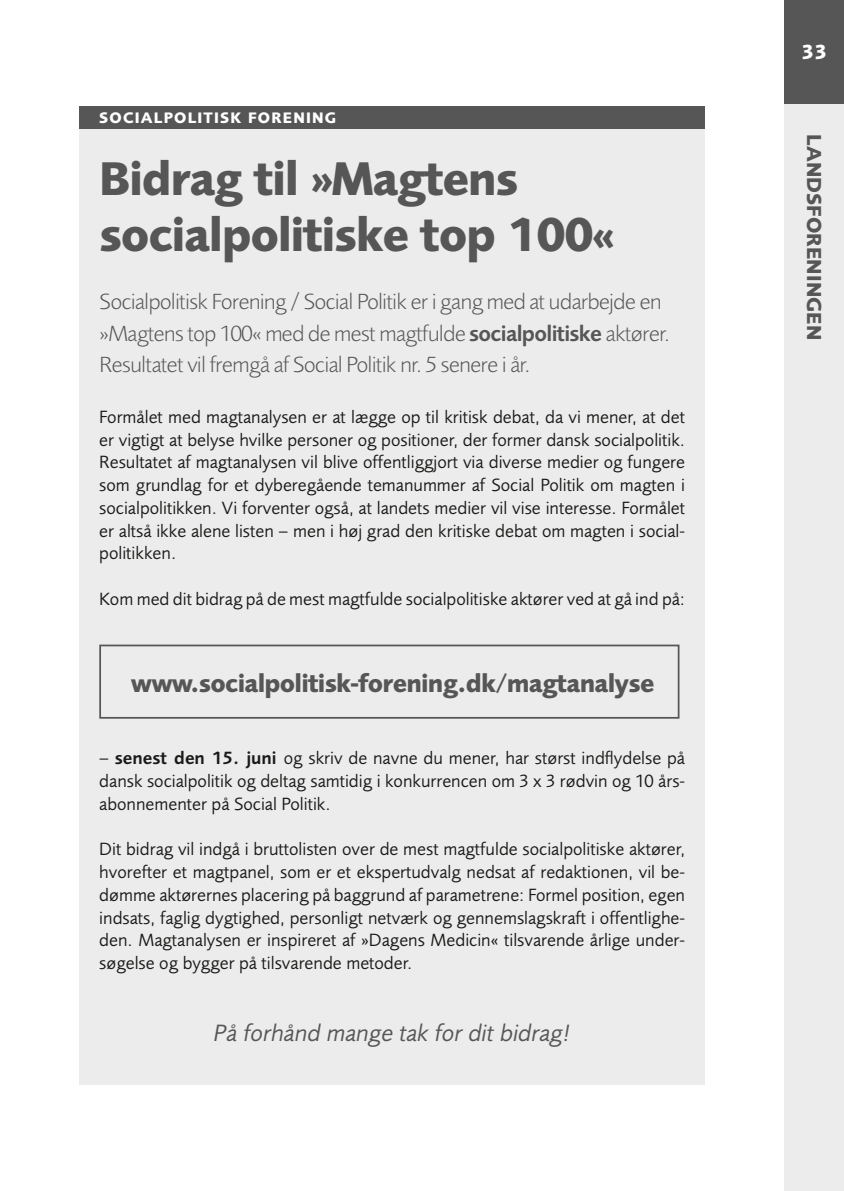
<style>
.page{position:relative;width:844px;height:1191px;background:#fff}
.page>*{position:absolute;margin:0;border:0;box-sizing:border-box;transform-origin:0 0}
.t1{font:700 49px/56px "Foundry Sans";letter-spacing:-.03em;color:#565656}
.t2{font:700 26.25px "Foundry Sans";letter-spacing:-.03em;color:#565656}
.t3{font:italic 24.5px "Foundry Sans";color:#565656}
.t4{font:300 22.75px/31.5px "Foundry Sans";letter-spacing:-.03em;color:#565656}
.t5{font:700 21px "Foundry Sans";letter-spacing:.005em;color:#565656}
.t6{font:700 21px "Foundry Sans";color:#fff}
.t7{font:18.38px/22.8px "Foundry Sans";color:#1a1a18;text-align:justify}
.t8{font:700 15.75px "Foundry Sans";letter-spacing:.075em;color:#fff}
.s1{font-weight:600}
</style>
<div class="page">
<div style="left:784px;top:0;width:59px;height:104px;background:#565656"></div>
<div style="left:784px;top:104px;width:59px;height:1087px;background:#ececed"></div>
<div style="left:79px;top:106px;width:625px;height:23px;background:#565656"></div>
<div style="left:79px;top:129px;width:625px;height:955px;background:#ececed"></div>
<div style="left:99px;top:644px;width:580px;height:74px;border:2px solid #565656"></div>
<p class="t8" style="left:99px;top:108px;width:238px">SOCIALPOLITISK FORENING</p>
<h1 class="t1" style="left:99px;top:151px;width:517px">Bidrag til »Magtens socialpolitiske top 100«</h1>
<p class="t4" style="left:99px;top:286px;width:572px">Socialpolitisk Forening / Social Politik er i gang med at udarbejde en »Magtens top 100« med de mest magtfulde <span class="s1">socialpolitiske</span> aktører.<br>Resultatet vil fremgå af Social Politik nr. 5 senere i år.</p>
<p class="t7" style="left:99px;top:405px;width:587px">Formålet med magtanalysen er at lægge op til kritisk debat, da vi mener, at det er vigtigt at belyse hvilke personer og positioner, der former dansk socialpolitik.<br>Resultatet af magtanalysen vil blive offentliggjort via diverse medier og fungere som grundlag for et dyberegående temanummer af Social Politik om magten i socialpolitikken. Vi forventer også, at landets medier vil vise interesse. Formålet er altså ikke alene listen – men i høj grad den kritiske debat om magten i social&shy;politikken.</p>
<p class="t7" style="left:99px;top:587px;width:587px">Kom med dit bidrag på de mest magtfulde socialpolitiske aktører ved at gå ind på:</p>
<h2 class="t2" style="left:131px;top:667px;width:525px">www.socialpolitisk-forening.dk/magtanalyse</h2>
<p class="t7" style="left:99px;top:746px;width:587px">– <span class="s1">senest den 15. juni</span> og skriv de navne du mener, har størst indflydelse på dansk socialpolitik og deltag samtidig i konkurrencen om 3 x 3 rødvin og 10 års&shy;abonnementer på Social Politik.</p>
<p class="t7" style="left:99px;top:837px;width:587px">Dit bidrag vil indgå i bruttolisten over de mest magtfulde socialpolitiske aktører, hvorefter et magtpanel, som er et ekspertudvalg nedsat af redaktionen, vil be&shy;dømme aktørernes placering på baggrund af parametrene: Formel position, egen indsats, faglig dygtighed, personligt netværk og gennemslagskraft i offentlighe&shy;den. Magtanalysen er inspireret af »Dagens Medicin« tilsvarende årlige under&shy;søgelse og bygger på tilsvarende metoder.</p>
<h3 class="t3" style="left:214px;top:1019px;width:358px">På forhånd mange tak for dit bidrag!</h3>
<p class="t6" style="left:800px;top:40px;width:28px">33</p>
<p class="t5" style="left:826px;top:134px;width:208px;rotate:90deg">LANDSFORENINGEN</p>
</div>
